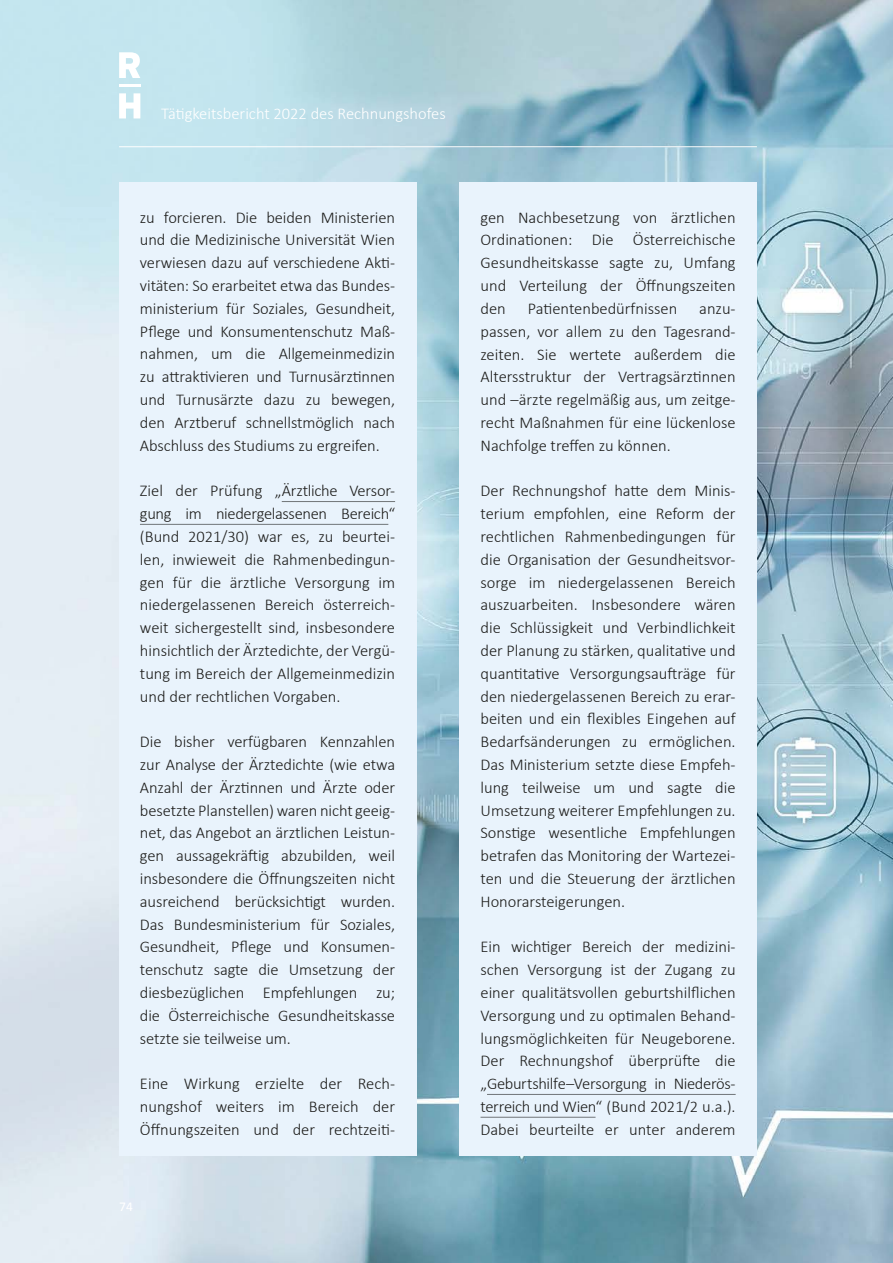
<style>
.page{position:relative;width:893px;height:1263px;background:#fff}
.page>*{position:absolute;margin:0;border:0;box-sizing:border-box;transform-origin:0 0}
.Empfehlungsbox_Empfehlungsbox_Aufzählung{font:300 16.5px/22.8px "Calibri";color:#1d1d1b;text-align:justify}
.t1{font:300 16.5px "Calibri";color:#fff}
.t2{font:13.5px "Calibri";color:#fff}
.s1{font-family:"Calibri Light 2";font-weight:400}
</style>
<div class="page">
<img style="left:0;top:0;width:893px;height:1263px">
<hr style="left:119px;top:146px;width:638px;height:1px;background:#fff">
<svg style="left:119px;top:93px;width:21px;height:25px"></svg>
<svg style="left:119px;top:52px;width:21px;height:26px"></svg>
<hr style="left:119px;top:84px;width:21px;height:3px;background:#fff">
<div style="left:119px;top:183px;width:297px;height:289px;background:#e9f3fc"></div>
<div style="left:119px;top:456px;width:297px;height:267px;background:#e9f3fc"></div>
<hr style="left:282px;top:501px;width:113px;height:1px;background:#707578">
<hr style="left:140px;top:524px;width:248px;height:1px;background:#707578">
<div style="left:119px;top:707px;width:297px;height:358px;background:#e9f3fc"></div>
<div style="left:119px;top:1049px;width:297px;height:107px;background:#e9f3fc"></div>
<div style="left:459px;top:183px;width:298px;height:289px;background:#e9f3fc"></div>
<div style="left:459px;top:456px;width:298px;height:472px;background:#e9f3fc"></div>
<div style="left:459px;top:912px;width:298px;height:244px;background:#e9f3fc"></div>
<hr style="left:487px;top:1094px;width:249px;height:1px;background:#707578">
<hr style="left:480px;top:1117px;width:115px;height:1px;background:#707578">
<p class="t1" style="left:161px;top:103px;width:286px">Tätigkeitsbericht 2022 des Rechnungshofes</p>
<p class="Empfehlungsbox_Empfehlungsbox_Aufzählung" style="left:140px;top:206px;width:257px">zu forcieren. Die beiden Ministerien und die Medizinische Universität Wien verwiesen dazu auf verschiedene Akti&shy;vitäten: So erarbeitet etwa das Bundes&shy;ministerium für Soziales, Gesundheit, Pflege und Konsumentenschutz Maß&shy;nahmen, um die Allgemeinmedizin zu attraktivieren und Turnusärztinnen und Turnusärzte dazu zu bewegen, den Arztberuf schnellstmöglich nach Abschluss des Studiums zu ergreifen.</p>
<p class="Empfehlungsbox_Empfehlungsbox_Aufzählung" style="left:140px;top:479px;width:257px">Ziel der Prüfung „Ärztliche Versor&shy;gung im niedergelassenen Bereich“ (Bund 2021/30) war es, zu beurtei&shy;len, inwieweit die Rahmenbedingun&shy;gen für die ärztliche Versorgung im niedergelassenen Bereich österreich&shy;weit sichergestellt sind, insbesondere hinsichtlich der Ärztedichte, der Vergü&shy;tung im Bereich der Allgemeinmedizin und der rechtlichen Vorgaben.</p>
<p class="Empfehlungsbox_Empfehlungsbox_Aufzählung" style="left:140px;top:730px;width:257px">Die bisher verfügbaren Kennzahlen zur Analyse der Ärztedichte (wie etwa Anzahl der Ärztinnen und Ärzte oder besetzte Planstellen) waren nicht geeig&shy;net, das Angebot an ärztlichen Leistun&shy;gen aussagekräftig abzubilden, weil insbesondere die Öffnungszeiten nicht ausreichend berücksichtigt wurden.<br>Das Bundesministerium für Soziales, Gesundheit, Pflege und Konsumen&shy;tenschutz sagte die Umsetzung der diesbezüglichen Empfehlungen zu; die Österreichische Gesundheitskasse setzte sie teilweise um.</p>
<p class="Empfehlungsbox_Empfehlungsbox_Aufzählung" style="left:140px;top:1072px;width:257px">Eine Wirkung erzielte der Rech&shy;nungshof weiters im Bereich der Öffnungszeiten und der rechtzeiti<span class="s1">-</span></p>
<p class="t2" style="left:119px;top:1198px;width:15px">74</p>
<p class="Empfehlungsbox_Empfehlungsbox_Aufzählung" style="left:480px;top:206px;width:257px">gen Nachbesetzung von ärztlichen Ordinationen: Die Österreichische Gesundheitskasse sagte zu, Umfang und Verteilung der Öffnungszeiten den</p>
<p class="Empfehlungsbox_Empfehlungsbox_Aufzählung" style="left:528px;top:297px;width:151px">Patientenbedürfnissen</p>
<p class="Empfehlungsbox_Empfehlungsbox_Aufzählung" style="left:480px;top:297px;width:257px;text-indent:219px">anzu&shy;passen, vor allem zu den Tagesrand&shy;zeiten. Sie wertete außerdem die Altersstruktur der Vertragsärztinnen und –ärzte regelmäßig aus, um zeitge&shy;recht Maßnahmen für eine lückenlose Nachfolge treffen zu können.</p>
<p class="Empfehlungsbox_Empfehlungsbox_Aufzählung" style="left:480px;top:479px;width:257px">Der Rechnungshof hatte dem Minis&shy;terium empfohlen, eine Reform der rechtlichen Rahmenbedingungen für die Organisation der Gesundheitsvor&shy;sorge im niedergelassenen Bereich auszuarbeiten. Insbesondere wären die Schlüssigkeit und Verbindlichkeit der Planung zu stärken, qualitative und quantitative Versorgungsaufträge für den niedergelassenen Bereich zu erar&shy;beiten und ein flexibles Eingehen auf Bedarfsänderungen zu ermöglichen.<br>Das Ministerium setzte diese Empfeh&shy;lung teilweise um und sagte die Umsetzung weiterer Empfehlungen zu.<br>Sonstige wesentliche Empfehlungen betrafen das Monitoring der Wartezei&shy;ten und die Steuerung der ärztlichen Honorarsteigerungen.</p>
<p class="Empfehlungsbox_Empfehlungsbox_Aufzählung" style="left:480px;top:935px;width:257px">Ein wichtiger Bereich der medizini&shy;schen Versorgung ist der Zugang zu einer qualitätsvollen geburtshilflichen Versorgung und zu optimalen Behand&shy;lungsmöglichkeiten für Neugeborene.<br>Der Rechnungshof überprüfte die „Geburtshilfe–Versorgung in Niederös&shy;terreich und Wien“ (Bund 2021/2 u.a.).<br>Dabei beurteilte er unter anderem</p>
</div>
